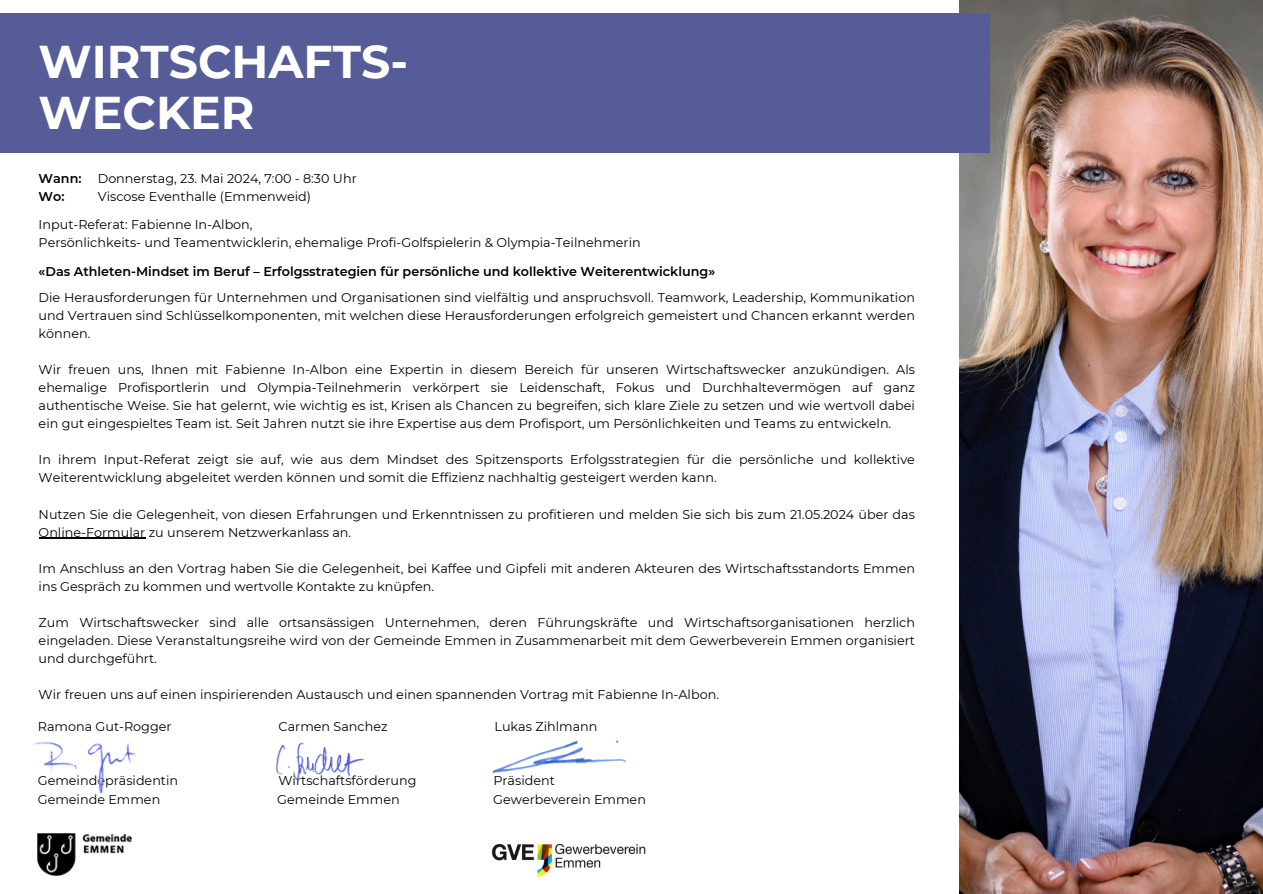
<style>
.page{position:relative;width:1263px;height:894px;background:#fff}
.page>*{position:absolute;margin:0;border:0;box-sizing:border-box;transform-origin:0 0}
.t1{font:700 45.75px/50.7px "Montserrat";color:#fff}
.t2{font:12.75px/18px "Montserrat";color:#000;text-align:justify}
.t3{font:600 12.75px/18px "Montserrat";color:#000}
</style>
<div class="page">
<img style="left:959px;top:0;width:304px;height:893px">
<div style="left:0;top:14px;width:990px;height:139px;background:#555c98"></div>
<img style="left:492px;top:740px;width:134px;height:34px">
<img style="left:276px;top:742px;width:88px;height:38px">
<img style="left:38px;top:833px;width:93px;height:42px">
<img style="left:33px;top:742px;width:103px;height:50px">
<img style="left:491px;top:843px;width:155px;height:34px">
<hr style="left:39px;top:537px;width:106px;height:1px;background:#000">
<p class="t1" style="left:39px;top:36px;width:371px">WIRTSCHAFTS-<br>WECKER</p>
<p class="t3" style="left:39px;top:169px;width:44px">Wann:<br>Wo:</p>
<p class="t2" style="left:98px;top:169px;width:260px">Donnerstag, 23. Mai 2024, 7:00 - 8:30 Uhr</p>
<p class="t2" style="left:98px;top:187px;width:215px">Viscose Eventhalle (Emmenweid)</p>
<p class="t2" style="left:39px;top:215px;width:215px">Input-Referat: Fabienne In-Albon,</p>
<p class="t2" style="left:39px;top:233px;width:604px">Persönlichkeits- und Teamentwicklerin, ehemalige Profi-Golfspielerin &amp; Olympia-Teilnehmerin</p>
<p class="t3" style="left:39px;top:262px;width:678px">«Das Athleten-Mindset im Beruf – Erfolgsstrategien für persönliche und kollektive Weiterentwicklung»</p>
<p class="t2" style="left:39px;top:288px;width:878px">Die Herausforderungen für Unternehmen und Organisationen sind vielfältig und anspruchsvoll. Teamwork, Leadership, Kommunikation und Vertrauen sind Schlüsselkomponenten, mit welchen diese Herausforderungen erfolgreich gemeistert und Chancen erkannt werden können.</p>
<p class="t2" style="left:39px;top:360px;width:878px">Wir freuen uns, Ihnen mit Fabienne In-Albon eine Expertin in diesem Bereich für unseren Wirtschaftswecker anzukündigen. Als ehemalige Profisportlerin und Olympia-Teilnehmerin verkörpert sie Leidenschaft, Fokus und Durchhaltevermögen auf ganz authentische Weise. Sie hat gelernt, wie wichtig es ist, Krisen als Chancen zu begreifen, sich klare Ziele zu setzen und wie wertvoll dabei ein gut eingespieltes Team ist. Seit Jahren nutzt sie ihre Expertise aus dem Profisport, um Persönlichkeiten und Teams zu entwickeln.</p>
<p class="t2" style="left:39px;top:450px;width:878px">In ihrem Input-Referat zeigt sie auf, wie aus dem Mindset des Spitzensports Erfolgsstrategien für die persönliche und kollektive<br>Weiterentwicklung abgeleitet werden können und somit die Effizienz nachhaltig gesteigert werden kann.</p>
<p class="t2" style="left:39px;top:505px;width:878px">Nutzen Sie die Gelegenheit, von diesen Erfahrungen und Erkenntnissen zu profitieren und melden Sie sich bis zum 21.05.2024 über das<br>Online-Formular zu unserem Netzwerkanlass an.</p>
<p class="t2" style="left:39px;top:559px;width:878px">Im Anschluss an den Vortrag haben Sie die Gelegenheit, bei Kaffee und Gipfeli mit anderen Akteuren des Wirtschaftsstandorts Emmen ins Gespräch zu kommen und wertvolle Kontakte zu knüpfen.</p>
<p class="t2" style="left:39px;top:613px;width:878px">Zum Wirtschaftswecker sind alle ortsansässigen Unternehmen, deren Führungskräfte und Wirtschaftsorganisationen herzlich eingeladen. Diese Veranstaltungsreihe wird von der Gemeinde Emmen in Zusammenarbeit mit dem Gewerbeverein Emmen organisiert und durchgeführt.</p>
<p class="t2" style="left:39px;top:685px;width:682px">Wir freuen uns auf einen inspirierenden Austausch und einen spannenden Vortrag mit Fabienne In-Albon.</p>
<h1 class="t2" style="left:38px;top:717px;width:135px">Ramona Gut-Rogger</h1>
<h1 class="t2" style="left:279px;top:717px;width:111px">Carmen Sanchez</h1>
<h1 class="t2" style="left:494px;top:717px;width:104px">Lukas Zihlmann</h1>
<h2 class="t2" style="left:38px;top:771px;width:142px">Gemeindepräsidentin</h2>
<h2 class="t2" style="left:278px;top:771px;width:140px">Wirtschaftsförderung</h2>
<h2 class="t2" style="left:493px;top:771px;width:63px">Präsident</h2>
<p class="t2" style="left:38px;top:789px;width:124px">Gemeinde Emmen</p>
<p class="t2" style="left:277px;top:789px;width:124px">Gemeinde Emmen</p>
<p class="t2" style="left:493px;top:789px;width:154px">Gewerbeverein Emmen</p>
</div>
